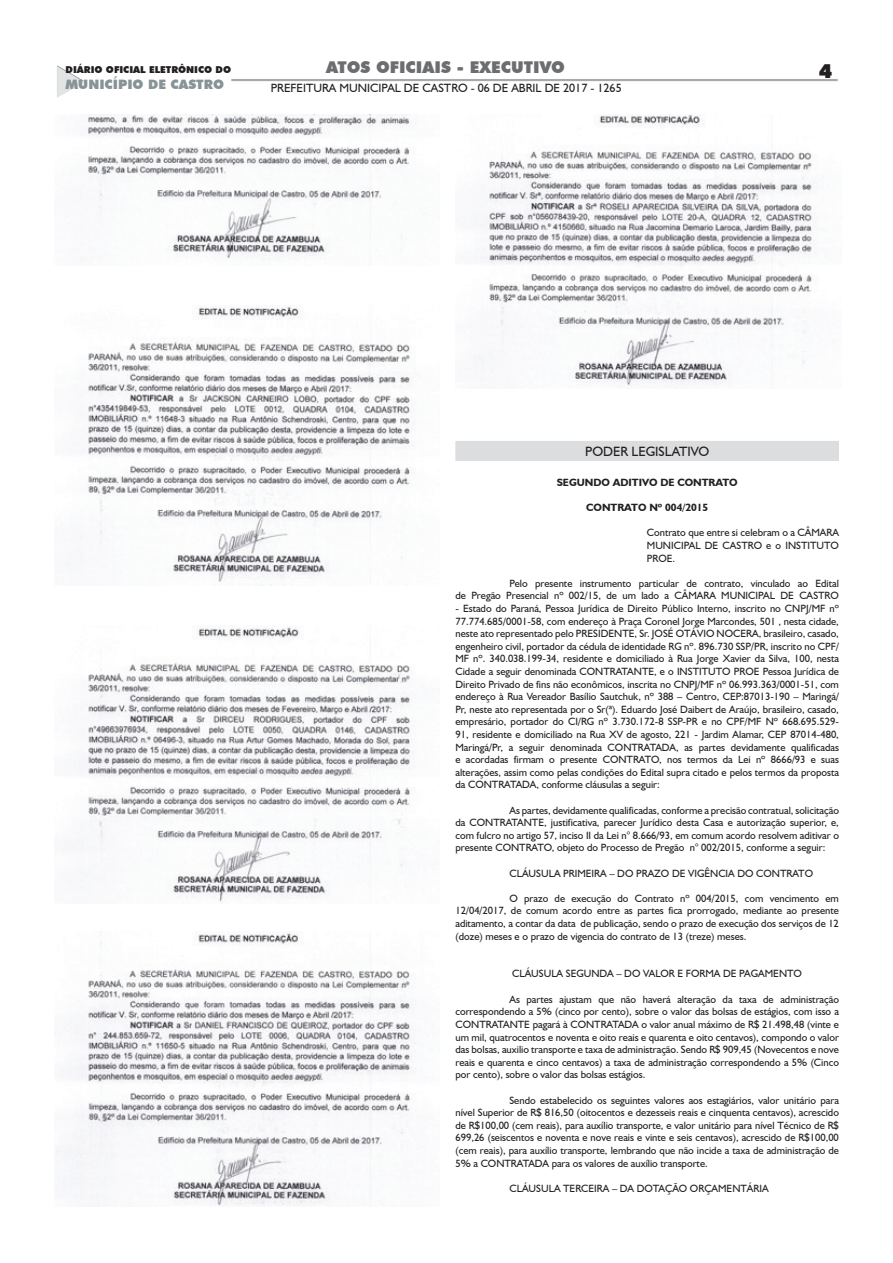
<style>
.page{position:relative;width:893px;height:1263px;background:#fff}
.page>*{position:absolute;margin:0;border:0;box-sizing:border-box;transform-origin:0 0}
.t1{font:900 19.5px "Futura BT";color:#231f20}
.t2{font:900 16.2px "Futura BT";color:#6c6d70}
.t3{font:13.5px "Humanist 521 BT";color:#231f20}
.t4{font:900 13.05px "Futura BT";color:#889398}
.t5{font:12px "Humanist 521 BT";color:#231f20}
.t6{font:10.5px/12.6px "Humanist 521 BT";color:#231f20;text-align:justify}
.t7{font:700 10.5px "Humanist 521 BT";color:#231f20}
.t8{font:900 9.6px "Futura BT";color:#231f20}
</style>
<div class="page">
<hr style="left:231px;top:79px;width:607px;height:2px;background:#a8a9ad">
<svg style="left:57px;top:65px;width:27px;height:33px"></svg>
<img style="left:88px;top:115px;width:328px;height:144px">
<img style="left:80px;top:306px;width:335px;height:279px">
<img style="left:70px;top:627px;width:344px;height:275px">
<img style="left:56px;top:931px;width:360px;height:275px">
<img style="left:481px;top:115px;width:337px;height:271px">
<div style="left:456px;top:441px;width:382px;height:19px;background:#dcdddf"></div>
<div style="left:455px;top:441px;width:384px;height:20px;border:1px solid #dcdddf"></div>
<p class="t8" style="left:66px;top:64px;width:159px">DIÁRIO OFICIAL ELETRÔNICO DO</p>
<p class="t4" style="left:66px;top:76px;width:32px">MUNIC</p>
<p class="t4" style="left:113px;top:76px;width:94px">ÍPIO DE CASTRO</p>
<h2 class="t2" style="left:326px;top:58px;width:240px">ATOS OFICIAIS - EXECUTIVO</h2>
<p class="t5" style="left:271px;top:80px;width:352px">Prefe itu ra Mu nicipal de Castro - 06 DE abril DE 2017 - 1265</p>
<h1 class="t1" style="left:819px;top:59px;width:15px">4</h1>
<p class="t3" style="left:585px;top:443px;width:68px">PODER LEGISLATI</p>
<p class="t3" style="left:691px;top:443px;width:19px">VO</p>
<p class="t7" style="left:557px;top:476px;width:183px">SEGUNDO ADITIVO DE CONTRATO</p>
<p class="t7" style="left:586px;top:501px;width:124px">CONTRATO Nº 004/2015</p>
<p class="t6" style="left:647px;top:526px;width:181px">Contrato que entre si celebram o a CÂMARA<br>MUNICIPAL</p>
<p class="t6" style="left:705px;top:539px;width:33px">DE CASTRO</p>
<p class="t6" style="left:766px;top:539px;width:26px">e o INSTIT</p>
<p class="t6" style="left:816px;top:539px;width:16px">UTO</p>
<p class="t6" style="left:647px;top:551px;width:8px">PRO</p>
<p class="t6" style="left:667px;top:551px;width:10px">E.</p>
<p class="t6" style="left:455px;top:577px;width:385px;text-indent:59px">elo presente instrumento particular de contrato, vinculado ao Edital de Pregão Presencial nº 002/15, de um lado a CÂMARA</p>
<p class="t6" style="left:455px;top:577px;width:31px">P</p>
<p class="t6" style="left:721px;top:589px;width:40px">MUNICIPAL</p>
<p class="t6" style="left:780px;top:589px;width:34px">DE CASTRO</p>
<p class="t6" style="left:455px;top:602px;width:385px">- Estado do Paraná, Pessoa Jurídica de Direito Público Interno, inscrito no CNPJ/MF nº 77.774.685/0001-58, com endereço à Praça Coronel Jorge Marcondes, 501 , nesta cidade, neste ato representado pelo PRESI DENTE, Sr. JOSÉ OTÁ</p>
<p class="t6" style="left:455px;top:627px;width:385px;text-indent:242px">VIO NOCERA, brasileiro, casado, engenheiro civil, portador da cédula de identidade RG nº. 896.730 SSP/PR, inscrito no CPF/ MF nº. 340.038.199-34, residente e domiciliado à Rua Jorge Xavier da Silva, 100, nesta Cidade a seguir denominada CONTRATANT</p>
<p class="t6" style="left:648px;top:665px;width:35px">E, e o INSTIT</p>
<p class="t6" style="left:708px;top:665px;width:33px">UTO PRO</p>
<p class="t6" style="left:455px;top:665px;width:385px;text-indent:298px">E Pessoa Jurídica de Direito Privado de fins não econômicos, inscrita no CNPJ/MF nº 06.993.363/0001-51, com endereço à Rua Vereador Basílio Sautchuk, nº 388 – Centro, CEP:87013-190 – Maringá/ Pr, neste ato representada por o Sr(ª). Eduardo José Daibert de Araújo, brasileiro, casado, empresário, portador do CI/RG nº 3.730.172-8 SSP-PR e no CPF/MF Nº 668.695.529- 91, residente e domiciliado na Rua XV de agosto, 221 - Jardim Alamar, CEP 87014-480, Maringá/Pr, a seguir denominada CONTRATA</p>
<p class="t6" style="left:662px;top:740px;width:179px">DA, as partes devidamente qualificadas</p>
<p class="t6" style="left:455px;top:753px;width:385px;text-indent:204px">, nos termos da Lei nº 8666/93 e suas alterações, assim como pelas condições do Edital supra citado e pelos termos da proposta da CONTRATA</p>
<p class="t6" style="left:455px;top:753px;width:163px">e acordadas firmam o presente CONTRATO</p>
<p class="t6" style="left:522px;top:778px;width:139px">DA, conforme cláusulas a seguir:</p>
<p class="t6" style="left:455px;top:803px;width:32px">A</p>
<p class="t6" style="left:516px;top:803px;width:324px">s partes, devidamente qualificadas, conforme a precisão contratual, solicitação</p>
<p class="t6" style="left:455px;top:816px;width:30px">da CONTRATANT</p>
<p class="t6" style="left:455px;top:816px;width:385px;text-indent:83px">E, justificativa, parecer Jurídico desta Casa e autorização superior, e, com fulcro no artigo 57, inciso II da Lei n° 8.666/93, em comum acordo resolvem aditivar o presente CONTRATO</p>
<p class="t6" style="left:552px;top:841px;width:275px">, objeto do Processo de Pregão n° 002/2015, conforme a seguir:</p>
<p class="t6" style="left:509px;top:866px;width:263px">CLÁUSULA PRI MEIRA – DO PRAZO DE VIGÊNCIA DO CONTRATO</p>
<p class="t6" style="left:455px;top:892px;width:33px">O</p>
<p class="t6" style="left:455px;top:892px;width:385px;text-indent:69px">prazo de execução do Contrato nº 004/2015, com vencimento em 12/04/2017, de comum acordo entre as partes fica prorrogado, mediante ao presente aditamento, a contar da data de publicação, sendo o prazo de execução dos serviços de 12 (doze) meses e o prazo de vigencia do contrato de 13 (treze) meses.</p>
<p class="t6" style="left:512px;top:967px;width:145px">CLÁUSULA SEGUNDA – DO VALOR</p>
<p class="t6" style="left:677px;top:967px;width:70px">E FORMA DE PAGA</p>
<p class="t6" style="left:765px;top:967px;width:23px">MENTO</p>
<p class="t6" style="left:455px;top:992px;width:32px">A</p>
<p class="t6" style="left:455px;top:992px;width:385px;text-indent:61px">s partes ajustam que não haverá alteração da taxa de administração correspondendo a 5% (cinco por cento), sobre o valor das bolsas de estágios, com isso a CONTRATANT</p>
<p class="t6" style="left:455px;top:1018px;width:385px;text-indent:169px">DA o valor anual máximo de R$ 21.498,48 (vinte e um mil, quatrocentos e noventa e oito reais e quarenta e oito centavos), compondo o valor das bolsas, auxilio transporte e taxa de administração. Sendo R$ 909,45 (Novecentos e nove reais e quarenta e cinco centavos) a taxa de administração correspondendo a 5% (Cinco por cento), sobre o valor das bolsas estágios.</p>
<p class="t6" style="left:455px;top:1093px;width:31px">S</p>
<p class="t6" style="left:524px;top:1018px;width:62px">E pagará à CONTRATA</p>
<p class="t6" style="left:455px;top:1093px;width:385px;text-indent:59px">endo estabelecido os seguintes valores aos estagiários, valor unitário para nível Superior de R$ 816,50 (oitocentos e dezesseis reais e cinquenta centavos), acrescido de R$100,00 (cem reais), para auxílio transporte, e valor unitário para nível Técnico de R$ 699,26 (seiscentos e noventa e nove reais e vinte e seis centavos), acrescido de R$100,00 (cem reais), para auxílio transporte, lembrando que não incide a taxa de administração de 5% a CONTRATA</p>
<p class="t6" style="left:535px;top:1156px;width:174px">DA para os valores de auxílio transporte.</p>
<p class="t6" style="left:509px;top:1181px;width:143px">CLÁUSULA TERCEIRA – DA DOTA</p>
<p class="t6" style="left:665px;top:1181px;width:75px">ÇÃO ORÇAMENTÁRIA</p>
</div>
